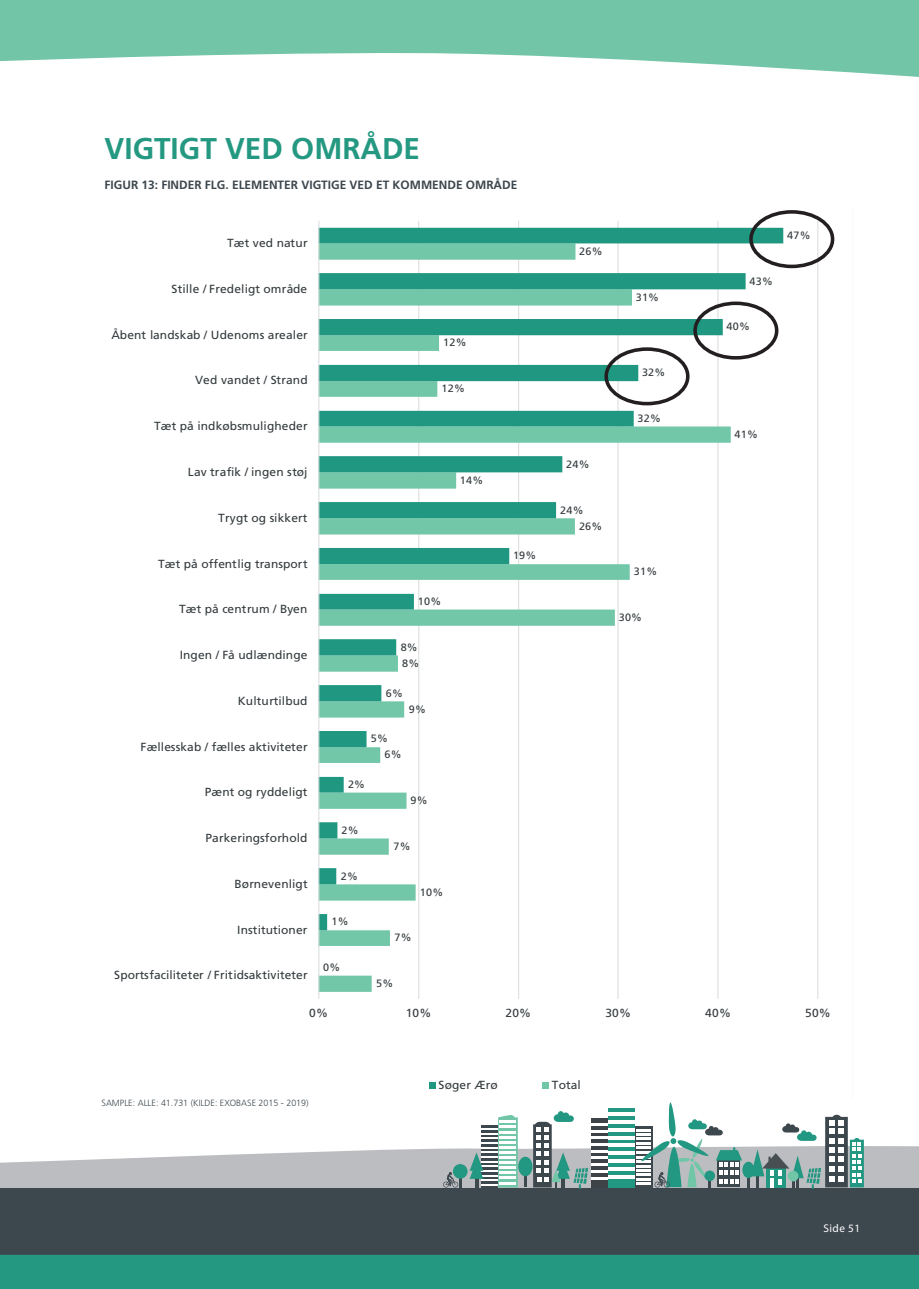
<style>
.page{position:relative;width:919px;height:1289px;background:#fff}
.page>*{position:absolute;margin:0;border:0;box-sizing:border-box;transform-origin:0 0}
.t1{font:700 30px "Frutiger LT Std";color:#249881}
.t2{font:700 12px "Frutiger LT Std";color:#3d474e}
.t3{font:11.7px "Frutiger LT Std";letter-spacing:.01em;color:#333a3d}
.t4{font:11.25px "Myriad Pro";letter-spacing:.04em;color:#fff}
.t5{font:10.65px "Frutiger LT Std";letter-spacing:.025em;color:#333a3d}
.t6{font:300 9px "Frutiger LT Std";color:#3d474e}
</style>
<div class="page">
<svg style="left:0;top:1139px;width:918px;height:48px;fill:#bcbdc0"></svg>
<svg style="left:0;top:0;width:918px;height:77px;fill:#72c5a7"></svg>
<div style="left:0;top:1187px;width:918px;height:101px;background:#3d474e"></div>
<div style="left:0;top:1254px;width:918px;height:34px;background:#249881"></div>
<svg style="left:524px;top:1176px;width:2px;height:11px"></svg>
<div style="left:518px;top:1156px;width:14px;height:20px;background:#229781;border-radius:50%"></div>
<div style="left:453px;top:1163px;width:14px;height:15px;background:#229781;border-radius:50%"></div>
<svg style="left:469px;top:1115px;width:49px;height:72px"></svg>
<svg style="left:608px;top:1108px;width:27px;height:79px"></svg>
<hr style="left:608px;top:1112px;width:27px;height:3px;background:#fff">
<hr style="left:608px;top:1120px;width:27px;height:3px;background:#fff">
<hr style="left:608px;top:1128px;width:27px;height:3px;background:#fff">
<svg style="left:609px;top:1135px;width:26px;height:4px"></svg>
<hr style="left:608px;top:1143px;width:27px;height:3px;background:#fff">
<hr style="left:608px;top:1151px;width:27px;height:3px;background:#fff">
<hr style="left:608px;top:1159px;width:27px;height:3px;background:#fff">
<hr style="left:608px;top:1167px;width:27px;height:3px;background:#fff">
<svg style="left:609px;top:1174px;width:26px;height:4px"></svg>
<div style="left:635px;top:1126px;width:17px;height:61px;background:#3d474e"></div>
<svg style="left:443px;top:1172px;width:18px;height:15px"></svg>
<svg style="left:533px;top:1111px;width:76px;height:77px"></svg>
<svg style="left:636px;top:1102px;width:227px;height:86px"></svg>
<svg style="left:318px;top:210px;width:517px;height:879px"></svg>
<div style="left:749px;top:210px;width:85px;height:58px;border:4px solid #231f20;border-radius:50%"></div>
<div style="left:693px;top:301px;width:85px;height:58px;border:4px solid #231f20;border-radius:50%"></div>
<div style="left:604px;top:347px;width:85px;height:58px;border:4px solid #231f20;border-radius:50%"></div>
<h1 class="t1" style="left:105px;top:131px;width:317px">VIGTIGT VED OMRÅDE</h1>
<p class="t2" style="left:105px;top:178px;width:414px">FIGUR 13: FINDER FLG. ELEMENTER VIGTIGE VED ET KOMMENDE OMRÅDE</p>
<p class="t3" style="left:227px;top:236px;width:82px">Tæt ved natur</p>
<p class="t3" style="left:171px;top:282px;width:137px">Stille / Fredeligt område</p>
<p class="t3" style="left:111px;top:328px;width:198px">Åbent landskab / Udenoms arealer</p>
<p class="t3" style="left:195px;top:373px;width:114px">Ved vandet / Strand</p>
<p class="t3" style="left:154px;top:419px;width:155px">Tæt på indkøbsmuligheder</p>
<p class="t3" style="left:188px;top:465px;width:121px">Lav trafik / ingen støj</p>
<p class="t3" style="left:218px;top:511px;width:91px">Trygt og sikkert</p>
<p class="t3" style="left:158px;top:556px;width:151px">Tæt på offentlig transport</p>
<p class="t3" style="left:179px;top:602px;width:130px">Tæt på centrum / Byen</p>
<p class="t3" style="left:180px;top:648px;width:129px">Ingen / Få udlændinge</p>
<p class="t3" style="left:238px;top:694px;width:71px">Kulturtilbud</p>
<p class="t3" style="left:140px;top:739px;width:169px">Fællesskab / fælles aktiviteter</p>
<p class="t3" style="left:205px;top:785px;width:104px">Pænt og ryddeligt</p>
<p class="t3" style="left:205px;top:831px;width:104px">Parkeringsforhold</p>
<p class="t3" style="left:234px;top:877px;width:75px">Børnevenligt</p>
<p class="t3" style="left:237px;top:922px;width:72px">Institutioner</p>
<p class="t3" style="left:114px;top:968px;width:195px">Sportsfaciliteter / Fritidsaktiviteter</p>
<p class="t5" style="left:443px;top:336px;width:25px">12%</p>
<p class="t5" style="left:441px;top:382px;width:25px">12%</p>
<p class="t5" style="left:460px;top:474px;width:25px">14%</p>
<p class="t5" style="left:418px;top:595px;width:25px">10%</p>
<p class="t5" style="left:400px;top:641px;width:19px">8%</p>
<p class="t5" style="left:402px;top:657px;width:19px">8%</p>
<p class="t5" style="left:386px;top:686px;width:19px">6%</p>
<p class="t5" style="left:371px;top:732px;width:19px">5%</p>
<p class="t5" style="left:348px;top:778px;width:19px">2%</p>
<p class="t5" style="left:341px;top:823px;width:19px">2%</p>
<p class="t5" style="left:384px;top:748px;width:19px">6%</p>
<p class="t5" style="left:409px;top:702px;width:19px">9%</p>
<p class="t5" style="left:410px;top:794px;width:19px">9%</p>
<p class="t5" style="left:341px;top:869px;width:19px">2%</p>
<p class="t5" style="left:331px;top:915px;width:19px">1%</p>
<p class="t5" style="left:323px;top:961px;width:19px">0%</p>
<p class="t5" style="left:393px;top:840px;width:19px">7%</p>
<p class="t5" style="left:420px;top:885px;width:25px">10%</p>
<p class="t5" style="left:394px;top:931px;width:19px">7%</p>
<p class="t5" style="left:376px;top:977px;width:19px">5%</p>
<p class="t5" style="left:513px;top:549px;width:25px">19%</p>
<p class="t5" style="left:579px;top:245px;width:25px">26%</p>
<p class="t5" style="left:635px;top:291px;width:25px">31%</p>
<p class="t5" style="left:566px;top:458px;width:25px">24%</p>
<p class="t5" style="left:560px;top:503px;width:25px">24%</p>
<p class="t5" style="left:579px;top:519px;width:25px">26%</p>
<p class="t5" style="left:642px;top:366px;width:25px">32%</p>
<p class="t5" style="left:637px;top:412px;width:25px">32%</p>
<p class="t5" style="left:633px;top:565px;width:25px">31%</p>
<p class="t5" style="left:618px;top:611px;width:25px">30%</p>
<p class="t5" style="left:749px;top:275px;width:25px">43%</p>
<p class="t5" style="left:726px;top:320px;width:25px">40%</p>
<p class="t5" style="left:787px;top:229px;width:25px">47%</p>
<p class="t5" style="left:734px;top:428px;width:25px">41%</p>
<p class="t3" style="left:309px;top:1006px;width:20px">0%</p>
<p class="t3" style="left:405px;top:1006px;width:27px">10%</p>
<p class="t3" style="left:505px;top:1006px;width:27px">20%</p>
<p class="t3" style="left:605px;top:1006px;width:27px">30%</p>
<p class="t3" style="left:705px;top:1006px;width:27px">40%</p>
<p class="t3" style="left:805px;top:1006px;width:27px">50%</p>
<p class="t6" style="left:102px;top:1098px;width:208px">SAMPLE: ALLE: 41.731 (KILDE: EXOBASE 2015 - 2019)</p>
<p class="t3" style="left:438px;top:1077px;width:61px">Søger Ærø</p>
<p class="t3" style="left:552px;top:1077px;width:30px">Total</p>
<p class="t4" style="left:823px;top:1221px;width:38px">Side 51</p>
</div>
